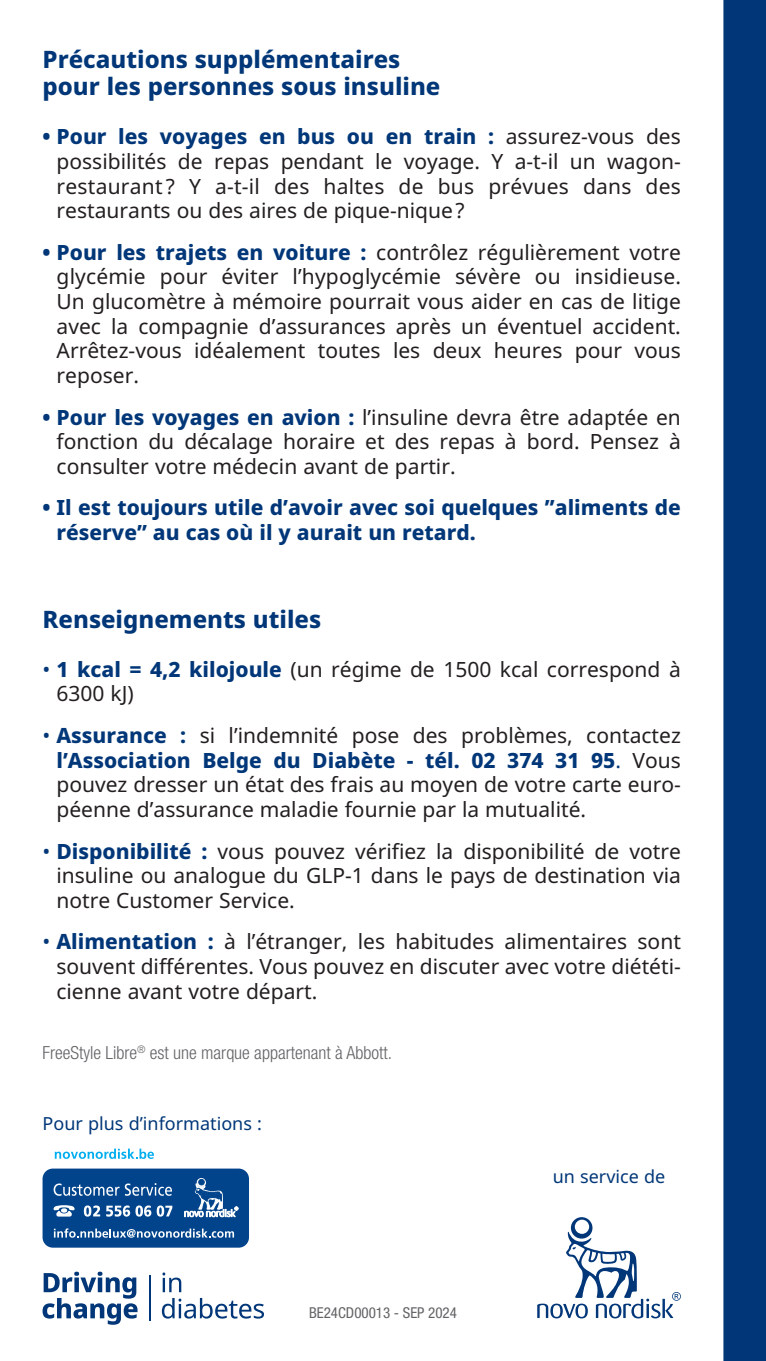
<style>
.page{position:relative;width:766px;height:1361px;background:#fff}
.page>*{position:absolute;margin:0;border:0;box-sizing:border-box;transform-origin:0 0}
.Normaal{font:800 24px "Apis";color:#013778}
.Normaal-2{font:21px/24.6px "Apis";color:#231f20;text-align:justify}
.Normaal-3{font:800 21px/24.6px "Apis";color:#013778}
.t1{font:300 condensed 18px "Helvetica Neue LT Std";color:#636366}
.Normaal-4{font:18px "Apis";color:#013778}
.t2{font:condensed 15px "Helvetica Neue LT Std";color:#636366}
.s1{font-weight:800;color:#013778}
.s2{color:#013778}
</style>
<div class="page">
<svg style="left:723px;top:0;width:42px;height:1361px;background:#26548b"></svg>
<svg style="left:537px;top:1217px;width:143px;height:101px"></svg>
<svg style="left:55px;top:1148px;width:99px;height:11px"></svg>
<div style="left:43px;top:1168px;width:206px;height:79px;background:#01448c;border-radius:10px"></div>
<div style="left:197px;top:1178px;width:8px;height:8px;border:1px solid #fff;border-radius:50%"></div>
<svg style="left:184px;top:1179px;width:54px;height:37px"></svg>
<svg style="left:54px;top:1183px;width:65px;height:13px"></svg>
<svg style="left:125px;top:1183px;width:47px;height:12px"></svg>
<svg style="left:53px;top:1205px;width:22px;height:11px"></svg>
<div style="left:84px;top:1205px;width:7px;height:11px;background:#fff;border-radius:50%"></div>
<svg style="left:86px;top:1205px;width:14px;height:11px"></svg>
<svg style="left:106px;top:1205px;width:24px;height:11px"></svg>
<svg style="left:135px;top:1205px;width:8px;height:11px"></svg>
<svg style="left:138px;top:1205px;width:13px;height:11px"></svg>
<div style="left:157px;top:1205px;width:7px;height:11px;background:#fff;border-radius:50%"></div>
<svg style="left:159px;top:1205px;width:13px;height:11px"></svg>
<svg style="left:54px;top:1228px;width:180px;height:9px"></svg>
<svg style="left:162px;top:1272px;width:19px;height:20px"></svg>
<svg style="left:162px;top:1298px;width:102px;height:20px"></svg>
<svg style="left:43px;top:1271px;width:94px;height:53px"></svg>
<hr style="left:149px;top:1275px;width:1px;height:45px;background:#013778">
<p class="Normaal" style="left:43px;top:42px;width:359px">Précautions supplémentaires</p>
<p class="Normaal" style="left:43px;top:69px;width:399px">pour les personnes sous insuline</p>
<p class="Normaal-2" style="left:57px;top:125px;width:625px;text-indent:-14px"><span class="s1">• Pour les voyages en bus ou en train :</span> assurez-vous des possibilités de repas pendant le voyage. Y a-t-il un wagon&shy;restaurant ? Y a-t-il des haltes de bus prévues dans des restaurants ou des aires de pique-nique?</p>
<p class="Normaal-2" style="left:57px;top:240px;width:625px;text-indent:-14px"><span class="s1">• Pour les trajets en voiture :</span> contrôlez régulièrement votre glycémie pour éviter l’hypoglycémie sévère ou insidieuse.<br>Un glucomètre à mémoire pourrait vous aider en cas de litige avec la compagnie d’assurances après un éventuel accident.<br>Arrêtez-vous idéalement toutes les deux heures pour vous reposer.</p>
<p class="Normaal-2" style="left:57px;top:405px;width:625px;text-indent:-14px"><span class="s1">• Pour les voyages en avion :</span> l’insuline devra être adaptée en fonction du décalage horaire et des repas à bord. Pensez à consulter votre médecin avant de partir.</p>
<p class="Normaal-3" style="left:57px;top:495px;width:625px;text-indent:-14px">• Il est toujours utile d’avoir avec soi quelques ”aliments de réserve” au cas où il y aurait un retard.</p>
<p class="Normaal" style="left:43px;top:601px;width:280px">Renseignements utiles</p>
<p class="Normaal-2" style="left:56px;top:657px;width:625px;text-indent:-14px"><span class="s2">•</span> <span class="s1">1 kcal = 4,2 kilojoule</span> (un régime de 1500 kcal correspond à<br>6300 kJ)</p>
<p class="Normaal-2" style="left:56px;top:723px;width:625px;text-indent:-14px"><span class="s2">•</span> <span class="s1">Assurance :</span> si l’indemnité pose des problèmes, contactez <span class="s1">l’Association Belge du Diabète - tél. 02 374 31 95</span><span class="s2">.</span> Vous pouvez dresser un état des frais au moyen de votre carte euro&shy;péenne d’assurance maladie fournie par la mutualité.</p>
<p class="Normaal-2" style="left:56px;top:839px;width:625px;text-indent:-14px"><span class="s2">•</span> <span class="s1">Disponibilité :</span> vous pouvez vérifiez la disponibilité de votre insuline ou analogue du GLP-1 dans le pays de destination via notre Customer Service.</p>
<p class="Normaal-2" style="left:56px;top:930px;width:625px;text-indent:-14px"><span class="s2">•</span> <span class="s1">Alimentation :</span> à l’étranger, les habitudes alimentaires sont souvent différentes. Vous pouvez en discuter avec votre diététi&shy;cienne avant votre départ.</p>
<p class="t1" style="left:43px;top:1042px;width:351px">FreeStyle Libre<sup>®</sup> est une marque appartenant à Abbott.</p>
<p class="Normaal-4" style="left:43px;top:1111px;width:221px">Pour plus d’informations :</p>
<p class="t2" style="left:309px;top:1304px;width:149px">BE24CD00013 - SEP 2024</p>
<p class="Normaal-4" style="left:552px;top:1163px;width:114px">un service de</p>
</div>
